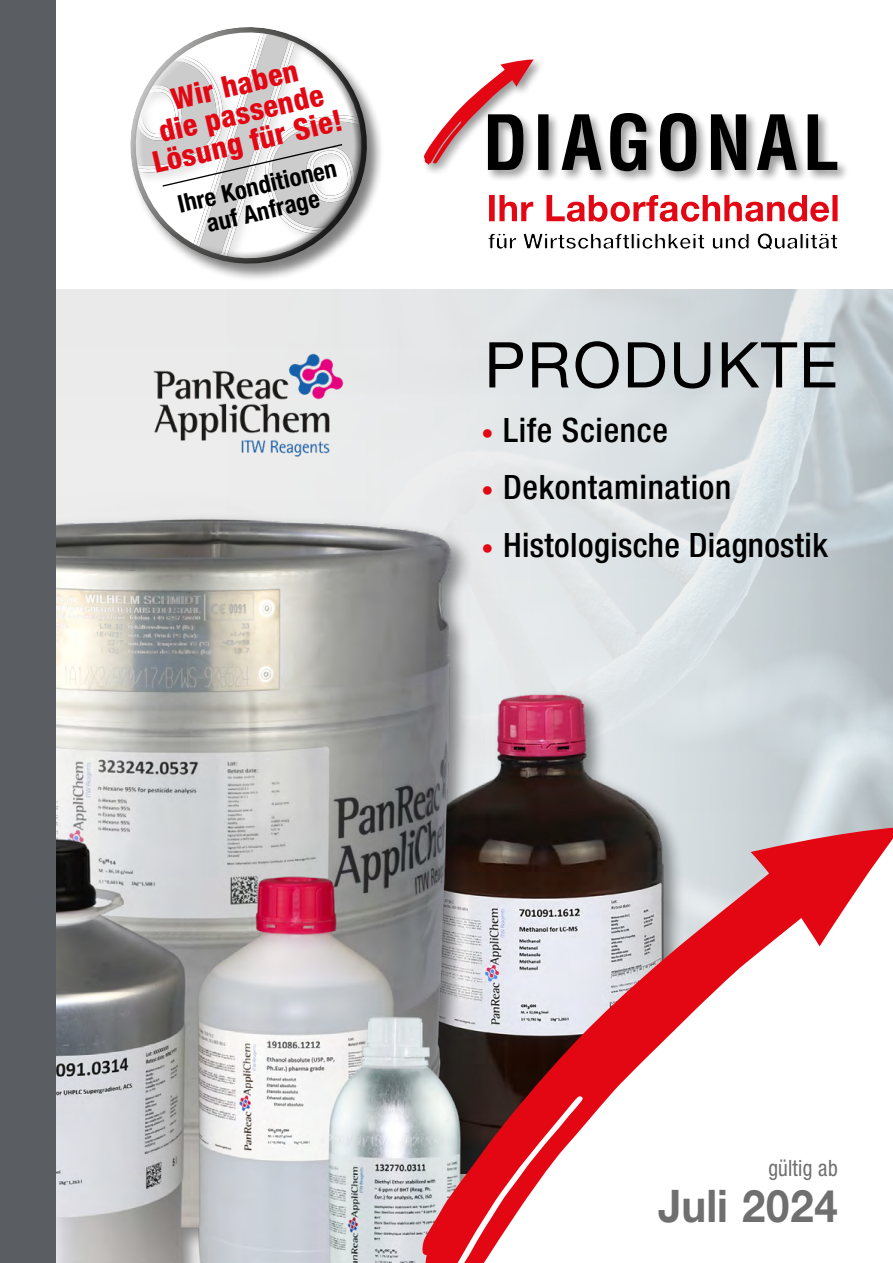
<style>
.page{position:relative;width:893px;height:1263px;background:#fff}
.page>*{position:absolute;margin:0;border:0;box-sizing:border-box;transform-origin:0 0}
.t1{font:63.15px "Helvetica Neue LT Std";letter-spacing:.03em;color:#000}
.t2{font:700 45px "Helvetica Neue LT Std";letter-spacing:.01em;color:#706f6f;scale:.93 1}
.t3{font:500 condensed 33.6px "Helvetica Neue LT Std";letter-spacing:.015em;color:#000}
.t4{font:800 condensed 29.85px/29px "Helvetica Neue LT Std";color:#e30613;text-align:center}
.t5{font:700 condensed 24.6px/25.5px "Helvetica Neue LT Std";color:#000;text-align:center}
.t6{font:condensed 22.5px "Helvetica Neue LT Std";letter-spacing:.01em;color:#706f6f;scale:.93 1}
.s1{font-stretch:normal;font-size:24px;color:#e30613}
</style>
<div class="page">
<img style="left:55px;top:289px;width:838px;height:533px">
<img style="left:501px;top:680px;width:192px;height:142px">
<img style="left:55px;top:494px;width:429px;height:769px">
<div style="left:485px;top:111px;width:365px;height:73px;background:#000;opacity:.4"></div>
<div style="left:422px;top:57px;width:123px;height:119px;background:#000;opacity:.4"></div>
<svg style="left:424px;top:60px;width:413px;height:111px"></svg>
<svg style="left:488px;top:233px;width:350px;height:17px"></svg>
<svg style="left:489px;top:195px;width:349px;height:27px"></svg>
<img style="left:153px;top:352px;width:191px;height:106px">
<svg style="left:422px;top:827px;width:471px;height:436px"></svg>
<div style="left:0;top:0;width:55px;height:1263px;background:#5a5e62"></div>
<svg style="left:133px;top:27px;width:248px;height:252px"></svg>
<svg style="left:161px;top:143px;width:183px;height:45px"></svg>
<p class="t4" style="left:137px;top:92px;width:196px;rotate:-13deg">Wir haben<br>die passende<br>Lösung für Sie!</p>
<p class="t5" style="left:175px;top:192px;width:164px;rotate:-13deg">Ihre Konditionen auf Anfrage</p>
<p class="t1" style="left:484px;top:327px;width:355px">PRODUKTE</p>
<p class="t3" style="left:482px;top:410px;width:188px"><span class="s1">•</span> Life Science</p>
<p class="t3" style="left:482px;top:467px;width:251px"><span class="s1">•</span> Dekontamination</p>
<p class="t3" style="left:482px;top:525px;width:348px"><span class="s1">•</span> Histologische Diagnostik</p>
<p class="t6" style="left:768px;top:1155px;width:76px">gültig ab</p>
<p class="t2" style="left:658px;top:1178px;width:194px">Juli 2024</p>
</div>
